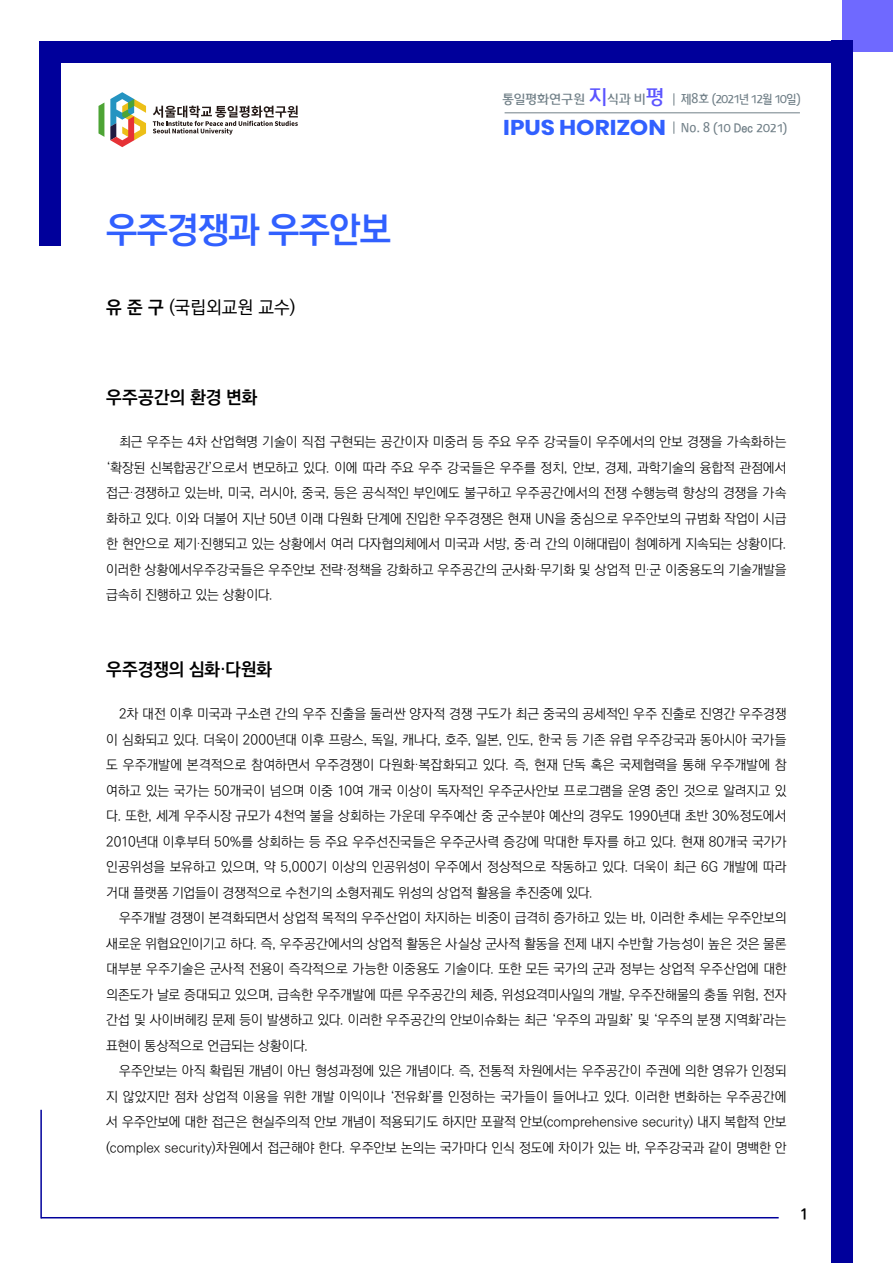
<style>
.page{position:relative;width:893px;height:1263px;background:#fff}
.page>*{position:absolute;margin:0;border:0;box-sizing:border-box;transform-origin:0 0}
.t1{font:700 36px "Ko Pub World Dotum";letter-spacing:-.025em;color:#3160ff}
.t2{font:700 18px "Ko Pub World Dotum";letter-spacing:-.01em;color:#000}
.t3{font:500 18px "Ko Pub World Dotum";color:#000}
.t4{font:700 15px "Ko Pub World Dotum";color:#000}
.t5{font:300 13.5px/25.5px "Ko Pub World Dotum";letter-spacing:-.005em;color:#000;text-align:justify}
.t6{font:12.3px "Daum Regular";letter-spacing:-.025em;color:#707f87}
.t7{font:12px "Daum Regular";letter-spacing:-.05em;color:#707f87;scale:.9 1}
.t8{font:12px "Daum Regular";letter-spacing:-.07em;color:#707f87;scale:.9 1}
.s1{font-weight:700}
.s2{font-size:19.5px;color:#5b54ff}
.s3{font-family:"Poppins";font-weight:700;font-size:21.45px;color:#3160ff}
.s4{font-family:"Ko Pub World Dotum";font-weight:700}
</style>
<div class="page">
<hr style="left:41px;top:1217px;width:738px;height:1px;background:#00009b">
<div style="left:842px;top:0;width:51px;height:52px;background:#6f69ff"></div>
<svg style="left:153px;top:106px;width:145px;height:29px"></svg>
<svg style="left:98px;top:103px;width:6px;height:34px"></svg>
<svg style="left:110px;top:92px;width:36px;height:55px"></svg>
<div style="left:40px;top:41px;width:813px;height:21px;background:#00009b"></div>
<div style="left:831px;top:41px;width:22px;height:1222px;background:#00009b"></div>
<div style="left:40px;top:41px;width:21px;height:205px;background:#00009b"></div>
<hr style="left:40px;top:1110px;width:2px;height:108px;background:#00009b">
<hr style="left:505px;top:112px;width:295px;height:1px;background:#707f87">
<svg style="left:674px;top:93px;width:1px;height:13px"></svg>
<svg style="left:674px;top:121px;width:1px;height:13px"></svg>
<h1 class="t1" style="left:106px;top:204px;width:286px">우주경쟁과 우주안보</h1>
<h2 class="t3" style="left:106px;top:295px;width:190px"><span class="s1">유 준 구</span> (국립외교원 교수)</h2>
<p class="t6" style="left:502px;top:92px;width:164px">통일평화연구원 <span class="s2">지</span>식과 비<span class="s2">평</span></p>
<p class="t8" style="left:681px;top:92px;width:135px">제8호 (2021년 12월 10일)</p>
<p class="t7" style="left:503px;top:121px;width:317px"><span class="s3">IPUS HORIZON</span> No. 8 (10 <span class="s4">Dec</span> 2021)</p>
<h2 class="t2" style="left:106px;top:384px;width:152px">우주공간의 환경 변화</h2>
<p class="t5" style="left:106px;top:430px;width:682px;text-indent:13px">최근 우주는 4차 산업혁명 기술이 직접 구현되는 공간이자 미중러 등 주요 우주 강국들이 우주에서의 안보 경쟁을 가속화하는 ‘확장된 신복합공간’으로서 변모하고 있다. 이에 따라 주요 우주 강국들은 우주를 정치, 안보, 경제, 과학기술의 융합적 관점에서 접근·경쟁하고 있는바, 미국, 러시아, 중국, 등은 공식적인 부인에도 불구하고 우주공간에서의 전쟁 수행능력 향상의 경쟁을 가속 화하고 있다. 이와 더불어 지난 50년 이래 다원화 단계에 진입한 우주경쟁은 현재 UN을 중심으로 우주안보의 규범화 작업이 시급 한 현안으로 제기·진행되고 있는 상황에서 여러 다자협의체에서 미국과 서방, 중·러 간의 이해대립이 첨예하게 지속되는 상황이다. 이러한 상황에서우주강국들은 우주안보 전략·정책을 강화하고 우주공간의 군사화·무기화 및 상업적 민·군 이중용도의 기술개발을 급속히 진행하고 있는 상황이다.</p>
<h2 class="t2" style="left:106px;top:656px;width:167px">우주경쟁의 심화·다원화</h2>
<p class="t5" style="left:106px;top:702px;width:682px;text-indent:13px">2차 대전 이후 미국과 구소련 간의 우주 진출을 둘러싼 양자적 경쟁 구도가 최근 중국의 공세적인 우주 진출로 진영간 우주경쟁 이 심화되고 있다. 더욱이 2000년대 이후 프랑스, 독일, 캐나다, 호주, 일본, 인도, 한국 등 기존 유럽 우주강국과 동아시아 국가들 도 우주개발에 본격적으로 참여하면서 우주경쟁이 다원화·복잡화되고 있다. 즉, 현재 단독 혹은 국제협력을 통해 우주개발에 참 여하고 있는 국가는 50개국이 넘으며 이중 10여 개국 이상이 독자적인 우주군사안보 프로그램을 운영 중인 것으로 알려지고 있 다. 또한, 세계 우주시장 규모가 4천억 불을 상회하는 가운데 우주예산 중 군수분야 예산의 경우도 1990년대 초반 30%정도에서 2010년대 이후부터 50%를 상회하는 등 주요 우주선진국들은 우주군사력 증강에 막대한 투자를 하고 있다. 현재 80개국 국가가 인공위성을 보유하고 있으며, 약 5,000기 이상의 인공위성이 우주에서 정상적으로 작동하고 있다. 더욱이 최근 6G 개발에 따라 거대 플랫폼 기업들이 경쟁적으로 수천기의 소형저궤도 위성의 상업적 활용을 추진중에 있다.</p>
<p class="t5" style="left:106px;top:906px;width:682px;text-indent:13px">우주개발 경쟁이 본격화되면서 상업적 목적의 우주산업이 차지하는 비중이 급격히 증가하고 있는 바, 이러한 추세는 우주안보의 새로운 위협요인이기고 하다. 즉, 우주공간에서의 상업적 활동은 사실상 군사적 활동을 전제 내지 수반할 가능성이 높은 것은 물론 대부분 우주기술은 군사적 전용이 즉각적으로 가능한 이중용도 기술이다. 또한 모든 국가의 군과 정부는 상업적 우주산업에 대한 의존도가 날로 증대되고 있으며, 급속한 우주개발에 따른 우주공간의 체증, 위성요격미사일의 개발, 우주잔해물의 충돌 위험, 전자 간섭 및 사이버헤킹 문제 등이 발생하고 있다. 이러한 우주공간의 안보이슈화는 최근 ‘우주의 과밀화’ 및 ‘우주의 분쟁 지역화’라는 표현이 통상적으로 언급되는 상황이다.</p>
<p class="t5" style="left:106px;top:1059px;width:682px;text-indent:13px">우주안보는 아직 확립된 개념이 아닌 형성과정에 있은 개념이다. 즉, 전통적 차원에서는 우주공간이 주권에 의한 영유가 인정되 지 않았지만 점차 상업적 이용을 위한 개발 이익이나 ‘전유화’를 인정하는 국가들이 들어나고 있다. 이러한 변화하는 우주공간에 서 우주안보에 대한 접근은 현실주의적 안보 개념이 적용되기도 하지만 포괄적 안보(comprehensive security) 내지 복합적 안보 (complex security)차원에서 접근해야 한다. 우주안보 논의는 국가마다 인식 정도에 차이가 있는 바, 우주강국과 같이 명백한 안</p>
<p class="t4" style="left:800px;top:1204px;width:10px">1</p>
</div>
